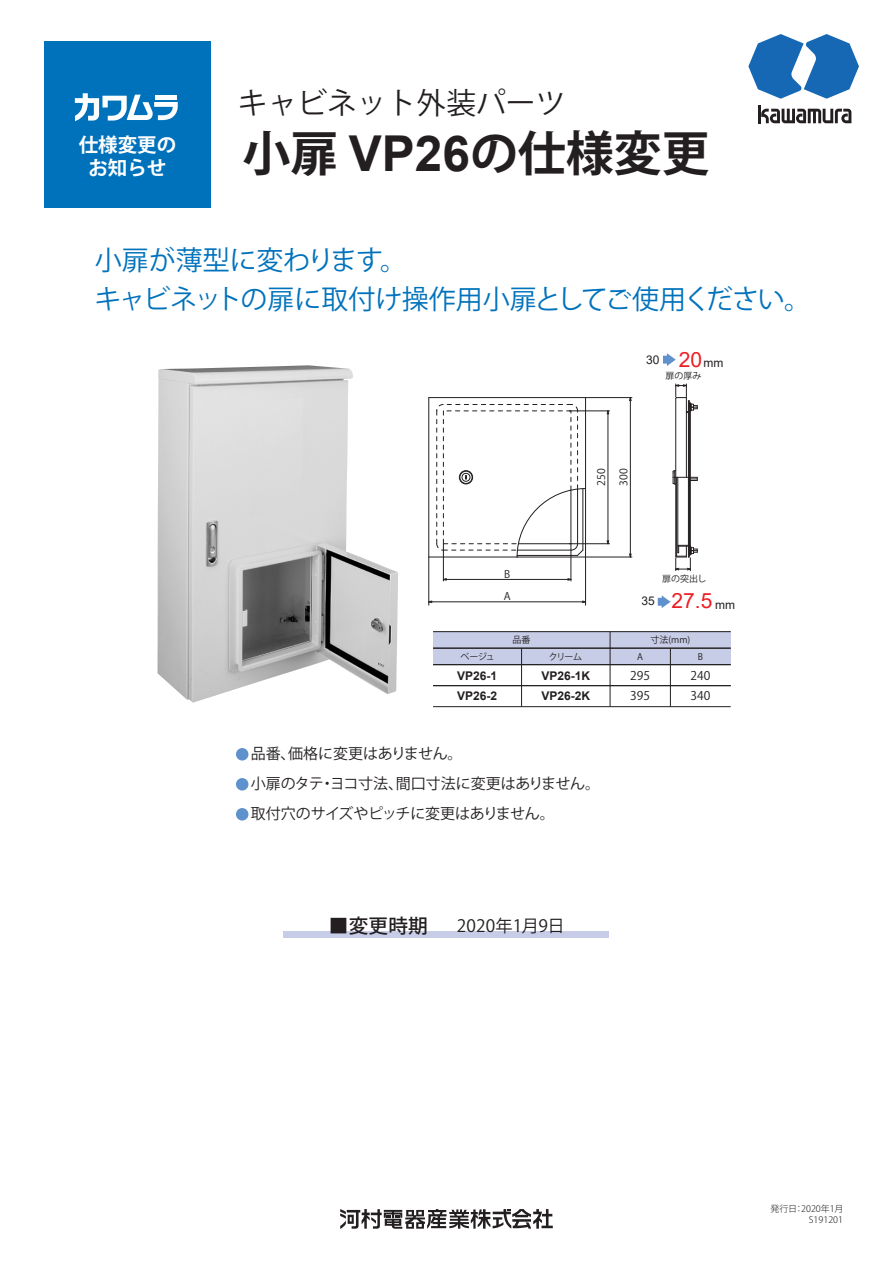
<style>
.page{position:relative;width:893px;height:1263px;background:#fff}
.page>*{position:absolute;margin:0;border:0;box-sizing:border-box;transform-origin:0 0}
.t1{font:700 48px "Koz Go Pro";color:#231f20}
.t2{font:29.7px "Koz Go Pro";color:#231f20}
.t3{font:27px/39px "Koz Go Pro";letter-spacing:-.015em;color:#0072bc}
.t4{font:21px "Arial";color:#ee1d23}
.t5{font:700 19.5px/23.4px "Koz Go Pro";color:#fff;text-align:center}
.t6{font:500 19.5px "Koz Go Pro";color:#231f20}
.t7{font:16.95px "Koz Go Pro";letter-spacing:.01em;color:#231f20}
.t8{font:15px/30px "Koz Go Pro";letter-spacing:-.01em;color:#231f20}
.t9{font:700 12px/20px "Arial";color:#231f20}
.t10{font:12px/20px "Koz Go Pro";color:#231f20}
.t11{font:12px "Arial";color:#231f20}
.t12{font:10.5px/22.4px "Koz Go Pro";color:#231f20}
.t13{font:9px "Koz Go Pro";color:#231f20}
.t14{font:300 9px/10.8px "Koz Go Pro";color:#231f20;text-align:right}
.s1{font-family:"Arial";font-size:49.5px}
</style>
<div class="page">
<div style="left:433px;top:632px;width:298px;height:33px;background:#c7cde7"></div>
<svg style="left:340px;top:1209px;width:213px;height:20px"></svg>
<svg style="left:748px;top:34px;width:111px;height:65px"></svg>
<svg style="left:758px;top:105px;width:93px;height:18px"></svg>
<div style="left:44px;top:41px;width:167px;height:166px;background:#0072bc"></div>
<svg style="left:75px;top:93px;width:103px;height:28px"></svg>
<hr style="left:585px;top:397px;width:47px;height:1px;background:#231f20">
<hr style="left:517px;top:557px;width:115px;height:1px;background:#231f20">
<svg style="left:629px;top:553px;width:3px;height:5px"></svg>
<hr style="left:630px;top:401px;width:1px;height:153px;background:#231f20">
<hr style="left:569px;top:411px;width:40px;height:1px;background:#231f20">
<hr style="left:569px;top:543px;width:40px;height:1px;background:#231f20">
<hr style="left:608px;top:414px;width:1px;height:126px;background:#231f20">
<hr style="left:571px;top:544px;width:1px;height:37px;background:#231f20">
<hr style="left:443px;top:544px;width:1px;height:37px;background:#231f20">
<hr style="left:447px;top:579px;width:121px;height:1px;background:#231f20">
<hr style="left:585px;top:489px;width:1px;height:116px;background:#231f20">
<hr style="left:428px;top:557px;width:1px;height:48px;background:#231f20">
<svg style="left:428px;top:600px;width:4px;height:3px"></svg>
<hr style="left:432px;top:601px;width:150px;height:1px;background:#231f20">
<hr style="left:429px;top:397px;width:156px;height:1px;background:#231f20">
<hr style="left:429px;top:557px;width:88px;height:1px;background:#231f20">
<hr style="left:428px;top:398px;width:1px;height:159px;background:#231f20">
<hr style="left:585px;top:398px;width:1px;height:91px;background:#231f20">
<svg style="left:436px;top:404px;width:149px;height:153px"></svg>
<svg style="left:672px;top:384px;width:26px;height:187px"></svg>
<svg style="left:663px;top:353px;width:13px;height:13px"></svg>
<svg style="left:658px;top:595px;width:13px;height:13px"></svg>
<hr style="left:433px;top:706px;width:298px;height:1px;background:#231f20">
<hr style="left:433px;top:685px;width:298px;height:1px;background:#231f20">
<hr style="left:433px;top:631px;width:298px;height:1px;background:#231f20">
<hr style="left:433px;top:664px;width:298px;height:1px;background:#231f20">
<hr style="left:433px;top:648px;width:298px;height:1px;background:#231f20">
<hr style="left:521px;top:648px;width:1px;height:59px;background:#231f20">
<hr style="left:610px;top:632px;width:1px;height:75px;background:#231f20">
<hr style="left:670px;top:648px;width:1px;height:59px;background:#231f20">
<img style="left:157px;top:365px;width:241px;height:337px">
<div style="left:236px;top:748px;width:12px;height:12px;background:#5f92cc;border-radius:50%"></div>
<div style="left:236px;top:778px;width:12px;height:12px;background:#5f92cc;border-radius:50%"></div>
<div style="left:236px;top:808px;width:12px;height:12px;background:#5f92cc;border-radius:50%"></div>
<div style="left:284px;top:931px;width:325px;height:7px;background:#c7cde7"></div>
<h3 class="t5" style="left:79px;top:134px;width:99px">仕様変更のお知らせ</h3>
<h2 class="t2" style="left:238px;top:84px;width:329px">キャビネット外装パーツ</h2>
<h1 class="t1" style="left:243px;top:122px;width:469px">小扉 <span class="s1">VP26</span>の仕様変更</h1>
<h3 class="t3" style="left:95px;top:241px;width:718px">小扉が薄型に変わります。<br>キャビネットの扉に取付け操作用小扉としてご使用ください。</h3>
<p class="t11" style="left:646px;top:351px;width:15px">30</p>
<h3 class="t4" style="left:679px;top:345px;width:25px">20</h3>
<p class="t11" style="left:703px;top:354px;width:21px">mm</p>
<p class="t12" style="left:504px;top:563px;width:8px">B<br>A</p>
<p class="t13" style="left:513px;top:633px;width:19px">品番</p>
<p class="t12" style="left:590px;top:486px;width:19px;rotate:-90deg">250<br>300</p>
<p class="t13" style="left:666px;top:370px;width:37px">扉の厚み</p>
<p class="t11" style="left:641px;top:593px;width:15px">35</p>
<p class="t13" style="left:662px;top:573px;width:46px">扉の突出し</p>
<h3 class="t4" style="left:671px;top:586px;width:42px">27.5</h3>
<p class="t11" style="left:715px;top:596px;width:21px">mm</p>
<p class="t13" style="left:650px;top:634px;width:41px">寸法(mm)</p>
<p class="t13" style="left:461px;top:650px;width:36px">ベージュ</p>
<p class="t13" style="left:549px;top:650px;width:35px">クリーム</p>
<p class="t13" style="left:637px;top:650px;width:7px">A</p>
<p class="t13" style="left:698px;top:650px;width:7px">B</p>
<p class="t9" style="left:457px;top:666px;width:42px">VP26-1<br>VP26-2</p>
<p class="t9" style="left:541px;top:666px;width:50px">VP26-1K<br>VP26-2K</p>
<p class="t10" style="left:630px;top:666px;width:21px">295<br>395</p>
<p class="t10" style="left:691px;top:666px;width:21px">240<br>340</p>
<p class="t8" style="left:251px;top:739px;width:351px">品番、価格に変更はありません。<br>小扉のタテ・ヨコ寸法、間口寸法に変更はありません。取付穴のサイズやピッチに変更はありません。</p>
<h3 class="t6" style="left:329px;top:913px;width:100px">■変更時期</h3>
<p class="t7" style="left:457px;top:915px;width:109px">2020年1月9日</p>
<p class="t14" style="left:770px;top:1203px;width:75px">発行日：2020年1月<br>S191201</p>
</div>
